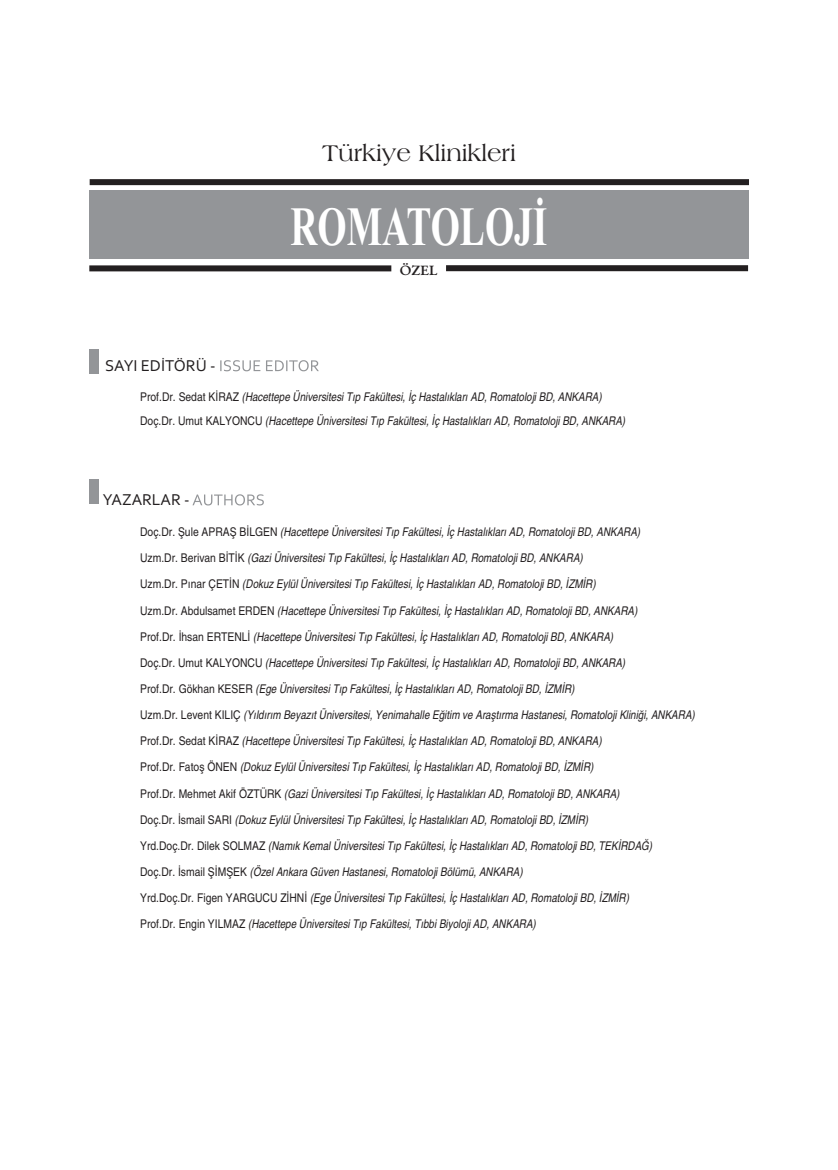
<style>
.page{position:relative;width:838px;height:1170px;background:#fff}
.page>*{position:absolute;margin:0;border:0;box-sizing:border-box;transform-origin:0 0}
.t1{font:700 55.35px "Times New Roman";color:#fff;scale:.68 1}
.t2{font:24px "Americana BT Roman";color:#231f20}
.t3{font:16.5px "Corbel";color:#231f20}
.t4{font:600 13.5px "Garamond";color:#231f20}
.t5{font:italic condensed 12px/26.1px "Helvetica";color:#231f20}
.s1{font-style:normal}
</style>
<div class="page">
<div style="left:89px;top:191px;width:659px;height:68px;background:#939598"></div>
<div style="left:90px;top:179px;width:659px;height:6px;background:#231f20"></div>
<div style="left:89px;top:265px;width:302px;height:6px;background:#231f20"></div>
<div style="left:446px;top:265px;width:302px;height:6px;background:#231f20"></div>
<div style="left:89px;top:349px;width:10px;height:25px;background:#939598"></div>
<svg style="left:220px;top:360px;width:67px;height:11px"></svg>
<div style="left:89px;top:479px;width:10px;height:25px;background:#939598"></div>
<svg style="left:192px;top:494px;width:72px;height:11px"></svg>
<h3 class="t3" style="left:105px;top:356px;width:112px">SAYI EDİTÖRÜ -</h3>
<h2 class="t2" style="left:322px;top:138px;width:195px">Türkiye Klinikleri</h2>
<h1 class="t1" style="left:290px;top:193px;width:379px">ROMATOLOJİ</h1>
<p class="t4" style="left:400px;top:262px;width:39px">ÖZEL</p>
<p class="t5" style="left:140px;top:384px;width:486px;line-height:24.6px"><span class="s1">Prof.Dr. Sedat KİRAZ</span> (Hacettepe Üniversitesi Tıp Fakültesi, İç Hastalıkları AD, Romatoloji BD, ANKARA)<br><span class="s1">Doç.Dr. Umut KALYONCU</span> (Hacettepe Üniversitesi Tıp Fakültesi, İç Hastalıkları AD, Romatoloji BD, ANKARA)</p>
<h3 class="t3" style="left:103px;top:490px;width:88px">YAZARLAR -</h3>
<p class="t5" style="left:140px;top:519px;width:556px"><span class="s1">Doç.Dr. Şule APRAŞ BİLGEN</span> (Hacettepe Üniversitesi Tıp Fakültesi, İç Hastalıkları AD, Romatoloji BD, ANKARA)<br><span class="s1">Uzm.Dr. Berivan BİTİK</span> (Gazi Üniversitesi Tıp Fakültesi, İç Hastalıkları AD, Romatoloji BD, ANKARA)<br><span class="s1">Uzm.Dr. Pınar ÇETİN</span> (Dokuz Eylül Üniversitesi Tıp Fakültesi, İç Hastalıkları AD, Romatoloji BD, İZMİR)<br><span class="s1">Uzm.Dr. Abdulsamet ERDEN</span> (Hacettepe Üniversitesi Tıp Fakültesi, İç Hastalıkları AD, Romatoloji BD, ANKARA)<br><span class="s1">Prof.Dr. İhsan ERTENLİ</span> (Hacettepe Üniversitesi Tıp Fakültesi, İç Hastalıkları AD, Romatoloji BD, ANKARA)<br><span class="s1">Doç.Dr. Umut KALYONCU</span> (Hacettepe Üniversitesi Tıp Fakültesi, İç Hastalıkları AD, Romatoloji BD, ANKARA)<br><span class="s1">Prof.Dr. Gökhan KESER</span> (Ege Üniversitesi Tıp Fakültesi, İç Hastalıkları AD, Romatoloji BD, İZMİR)<br><span class="s1">Uzm.Dr. Levent KILIÇ</span> (Yıldırım Beyazıt Üniversitesi, Yenimahalle Eğitim ve Araştırma Hastanesi, Romatoloji Kliniği, ANKARA)<br><span class="s1">Prof.Dr. Sedat KİRAZ</span> (Hacettepe Üniversitesi Tıp Fakültesi, İç Hastalıkları AD, Romatoloji BD, ANKARA)<br><span class="s1">Prof.Dr. Fatoş ÖNEN</span> (Dokuz Eylül Üniversitesi Tıp Fakültesi, İç Hastalıkları AD, Romatoloji BD, İZMİR)<br><span class="s1">Prof.Dr. Mehmet Akif ÖZTÜRK</span> (Gazi Üniversitesi Tıp Fakültesi, İç Hastalıkları AD, Romatoloji BD, ANKARA)<br><span class="s1">Doç.Dr. İsmail SARI</span> (Dokuz Eylül Üniversitesi Tıp Fakültesi, İç Hastalıkları AD, Romatoloji BD, İZMİR)<br><span class="s1">Yrd.Doç.Dr. Dilek SOLMAZ</span> (Namık Kemal Üniversitesi Tıp Fakültesi, İç Hastalıkları AD, Romatoloji BD, TEKİRDAĞ)<br><span class="s1">Doç.Dr. İsmail ŞİMŞEK</span> (Özel Ankara Güven Hastanesi, Romatoloji Bölümü, ANKARA)<br><span class="s1">Yrd.Doç.Dr. Figen YARGUCU ZİHNİ</span> (Ege Üniversitesi Tıp Fakültesi, İç Hastalıkları AD, Romatoloji BD, İZMİR)<br><span class="s1">Prof.Dr. Engin YILMAZ</span> (Hacettepe Üniversitesi Tıp Fakültesi, Tıbbi Biyoloji AD, ANKARA)</p>
</div>
